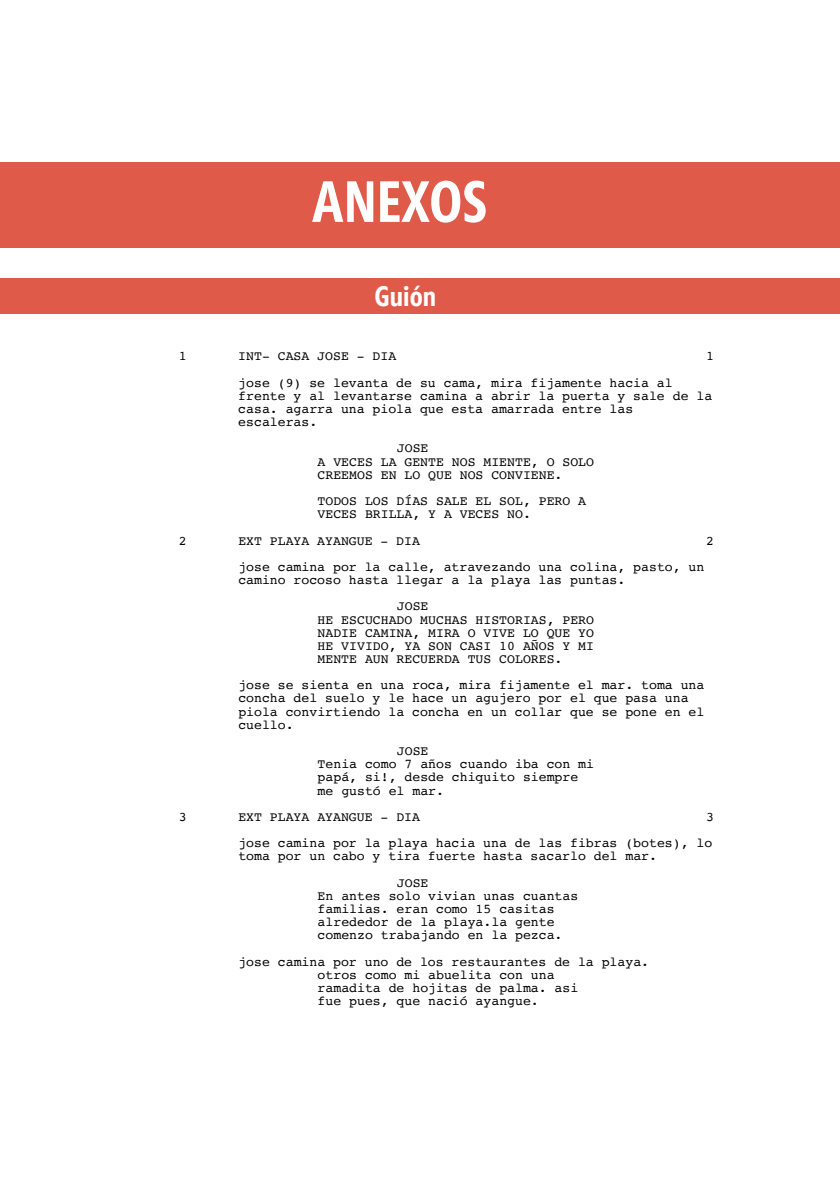
<style>
.page{position:relative;width:840px;height:1191px;background:#fff}
.page>*{position:absolute;margin:0;border:0;box-sizing:border-box;transform-origin:0 0}
.t1{font:700 58px "Segoe Condensed";color:#fff}
.t2{font:700 28px "Segoe Condensed";color:#fff}
.t3{font:13.2px/13.2px "Courier";color:#000}
</style>
<div class="page">
<div style="left:0;top:163px;width:839px;height:85px;background:#df5a49"></div>
<div style="left:0;top:278px;width:839px;height:35px;background:#df5a49"></div>
<p class="t1" style="left:311px;top:166px;width:177px">ANEXOS</p>
<p class="t2" style="left:374px;top:279px;width:63px">Guión</p>
<p class="t3" style="left:179px;top:349px;width:9px">1</p>
<p class="t3" style="left:238px;top:349px;width:159px">INT- CASA JOSE - DIA</p>
<p class="t3" style="left:705px;top:349px;width:9px">1</p>
<p class="t3" style="left:238px;top:375px;width:475px">jose (9) se levanta de su cama, mira fijamente hacia al frente y al levantarse camina a abrir la puerta y sale de la casa. agarra una piola que esta amarrada entre las escaleras.</p>
<p class="t3" style="left:317px;top:441px;width:278px;text-indent:79px">JOSE<br>A VECES LA GENTE NOS MIENTE, O SOLO<br>CREEMOS EN LO QUE NOS CONVIENE.</p>
<p class="t3" style="left:317px;top:494px;width:270px">TODOS LOS DÍAS SALE EL SOL, PERO A<br>VECES BRILLA, Y A VECES NO.</p>
<p class="t3" style="left:179px;top:533px;width:9px">2</p>
<p class="t3" style="left:238px;top:533px;width:183px">EXT PLAYA AYANGUE - DIA</p>
<p class="t3" style="left:705px;top:533px;width:9px">2</p>
<p class="t3" style="left:238px;top:560px;width:467px">jose camina por la calle, atravezando una colina, pasto, un camino rocoso hasta llegar a la playa las puntas.</p>
<p class="t3" style="left:317px;top:599px;width:278px;text-indent:79px">JOSE<br>HE ESCUCHADO MUCHAS HISTORIAS, PERO<br>NADIE CAMINA, MIRA O VIVE LO QUE YO<br>HE VIVIDO, YA SON CASI 10 AÑOS Y MI<br>MENTE AUN RECUERDA TUS COLORES.</p>
<p class="t3" style="left:238px;top:678px;width:467px">jose se sienta en una roca, mira fijamente el mar. toma una concha del suelo y le hace un agujero por el que pasa una piola convirtiendo la concha en un collar que se pone en el cuello.</p>
<p class="t3" style="left:317px;top:744px;width:278px;text-indent:79px">JOSE<br>Tenia como 7 años cuando iba con mi papá, si!, desde chiquito siempre me gustó el mar.</p>
<p class="t3" style="left:179px;top:809px;width:9px">3</p>
<p class="t3" style="left:238px;top:809px;width:183px">EXT PLAYA AYANGUE - DIA</p>
<p class="t3" style="left:238px;top:803px;width:477px;line-height:26.4px;text-align:right">3<br>jose camina por la playa hacia una de las fibras (botes), lo</p>
<p class="t3" style="left:396px;top:842px;width:261px;line-height:26.4px;text-indent:-158px">toma por un cabo y tira fuerte hasta sacarlo del mar.<br>JOSE</p>
<p class="t3" style="left:317px;top:888px;width:262px">En antes solo vivian unas cuantas familias. eran como 15 casitas alrededor de la playa.la gente comenzo trabajando en la pezca.</p>
<p class="t3" style="left:317px;top:954px;width:333px;text-indent:-79px">jose camina por uno de los restaurantes de la playa. otros como mi abuelita con una<br>ramadita de hojitas de palma. asi<br>fue pues, que nació ayangue.</p>
</div>
